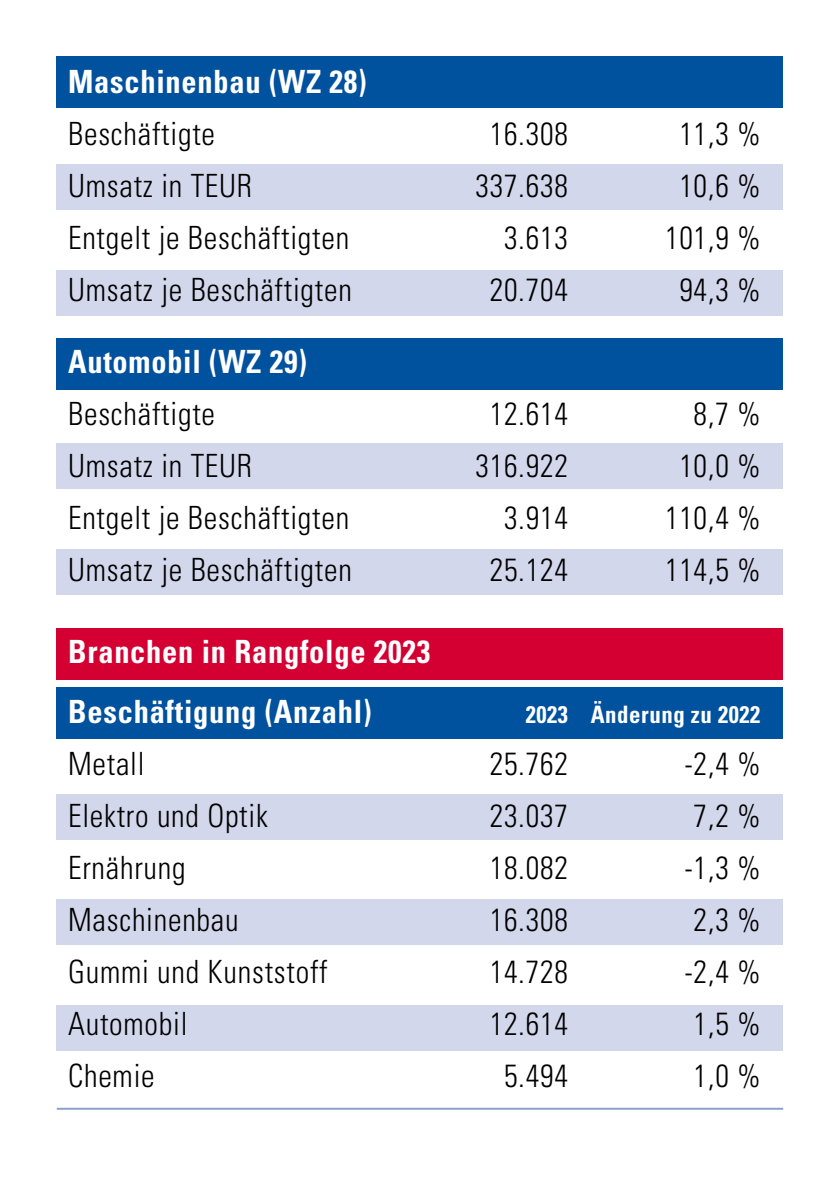
<style>
.page{position:relative;width:840px;height:1191px;background:#fff}
.page>*{position:absolute;margin:0;border:0;box-sizing:border-box;transform-origin:0 0}
.t1{font:300 condensed 32px "Univers";letter-spacing:.025em;color:#000;scale:.95 1}
.t2{font:700 condensed 32px/60px "Univers";letter-spacing:.025em;color:#fff;scale:.95 1}
.t3{font:700 condensed 24px "Univers";letter-spacing:.025em;color:#fff;scale:.95 1}
</style>
<div class="page">
<div style="left:57px;top:164px;width:725px;height:46px;background:#d3d7eb"></div>
<div style="left:57px;top:270px;width:725px;height:45px;background:#d3d7eb"></div>
<div style="left:57px;top:338px;width:725px;height:51px;background:#00519e"></div>
<div style="left:57px;top:443px;width:725px;height:46px;background:#d3d7eb"></div>
<div style="left:57px;top:549px;width:725px;height:45px;background:#d3d7eb"></div>
<div style="left:57px;top:794px;width:725px;height:45px;background:#d3d7eb"></div>
<div style="left:57px;top:899px;width:725px;height:46px;background:#d3d7eb"></div>
<div style="left:57px;top:1005px;width:725px;height:45px;background:#d3d7eb"></div>
<div style="left:57px;top:687px;width:725px;height:51px;background:#00519e"></div>
<hr style="left:57px;top:1107px;width:725px;height:2px;background:#8d9fcd">
<div style="left:57px;top:628px;width:725px;height:51px;background:#d40032"></div>
<div style="left:57px;top:57px;width:725px;height:51px;background:#00519e"></div>
<p class="t2" style="left:68px;top:51px;width:315px">Maschinenbau (WZ 28)</p>
<p class="t1" style="left:68px;top:114px;width:156px">Beschäftigte</p>
<p class="t1" style="left:489px;top:114px;width:84px">16.308</p>
<p class="t1" style="left:679px;top:114px;width:87px">11,3 %</p>
<p class="t1" style="left:68px;top:166px;width:195px">Umsatz in TEUR</p>
<p class="t1" style="left:475px;top:166px;width:99px">337.638</p>
<p class="t1" style="left:679px;top:166px;width:87px">10,6 %</p>
<p class="t1" style="left:68px;top:218px;width:297px">Entgelt je Beschäftigten</p>
<p class="t1" style="left:503px;top:218px;width:69px">3.613</p>
<p class="t1" style="left:664px;top:218px;width:102px">101,9 %</p>
<p class="t1" style="left:68px;top:270px;width:300px">Umsatz je Beschäftigten</p>
<p class="t1" style="left:489px;top:270px;width:84px">20.704</p>
<p class="t1" style="left:679px;top:270px;width:87px">94,3 %</p>
<p class="t2" style="left:68px;top:331px;width:253px">Automobil (WZ 29)</p>
<p class="t1" style="left:68px;top:394px;width:156px">Beschäftigte</p>
<p class="t1" style="left:489px;top:394px;width:84px">12.614</p>
<p class="t1" style="left:693px;top:394px;width:72px">8,7 %</p>
<p class="t1" style="left:68px;top:446px;width:195px">Umsatz in TEUR</p>
<p class="t1" style="left:475px;top:446px;width:99px">316.922</p>
<p class="t1" style="left:679px;top:446px;width:87px">10,0 %</p>
<p class="t1" style="left:68px;top:498px;width:297px">Entgelt je Beschäftigten</p>
<p class="t1" style="left:503px;top:498px;width:69px">3.914</p>
<p class="t1" style="left:664px;top:498px;width:102px">110,4 %</p>
<p class="t1" style="left:68px;top:550px;width:300px">Umsatz je Beschäftigten</p>
<p class="t1" style="left:489px;top:550px;width:84px">25.124</p>
<p class="t1" style="left:664px;top:550px;width:102px">114,5 %</p>
<p class="t2" style="left:68px;top:621px;width:382px">Branchen in Rangfolge 2023<br>Beschäftigung (Anzahl)</p>
<p class="t3" style="left:525px;top:699px;width:248px">2023 Änderung zu 2022</p>
<p class="t1" style="left:68px;top:744px;width:82px">Metall</p>
<p class="t1" style="left:489px;top:744px;width:84px">25.762</p>
<p class="t1" style="left:684px;top:744px;width:82px">-2,4 %</p>
<p class="t1" style="left:68px;top:796px;width:212px">Elektro und Optik</p>
<p class="t1" style="left:489px;top:796px;width:84px">23.037</p>
<p class="t1" style="left:693px;top:796px;width:72px">7,2 %</p>
<p class="t1" style="left:68px;top:848px;width:125px">Ernährung</p>
<p class="t1" style="left:489px;top:848px;width:84px">18.082</p>
<p class="t1" style="left:684px;top:848px;width:82px">-1,3 %</p>
<p class="t1" style="left:68px;top:900px;width:181px">Maschinenbau</p>
<p class="t1" style="left:489px;top:900px;width:84px">16.308</p>
<p class="t1" style="left:693px;top:900px;width:72px">2,3 %</p>
<p class="t1" style="left:68px;top:952px;width:274px">Gummi und Kunststoff</p>
<p class="t1" style="left:489px;top:952px;width:84px">14.728</p>
<p class="t1" style="left:684px;top:952px;width:82px">-2,4 %</p>
<p class="t1" style="left:68px;top:1004px;width:127px">Automobil</p>
<p class="t1" style="left:489px;top:1004px;width:84px">12.614</p>
<p class="t1" style="left:693px;top:1004px;width:72px">1,5 %</p>
<p class="t1" style="left:68px;top:1056px;width:93px">Chemie</p>
<p class="t1" style="left:503px;top:1056px;width:69px">5.494</p>
<p class="t1" style="left:693px;top:1056px;width:72px">1,0 %</p>
</div>
